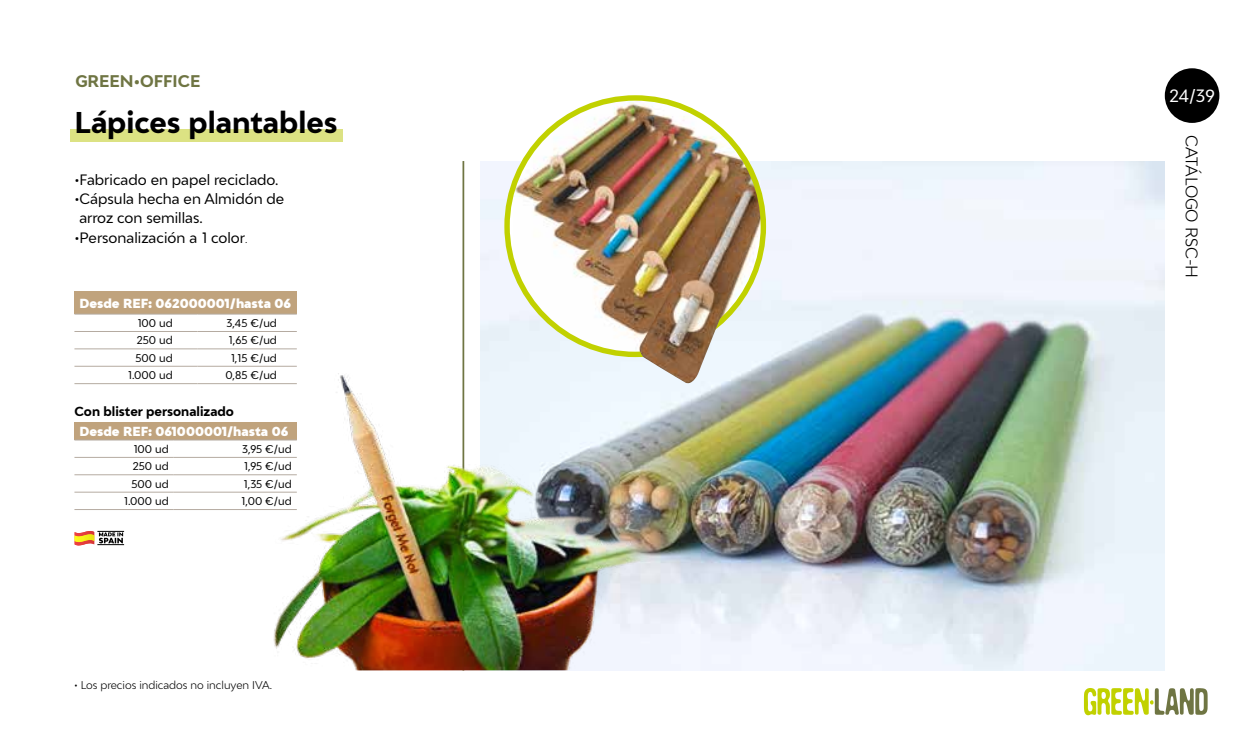
<style>
.page{position:relative;width:1241px;height:745px;background:#fff}
.page>*{position:absolute;margin:0;border:0;box-sizing:border-box;transform-origin:0 0}
.t1{font:700 28px "Adlinnaka";color:#000}
.t2{font:16.62px "Adlinnaka";color:#fff}
.t3{font:300 15.75px "Adlinnaka";color:#000}
.t4{font:700 15.75px "Adlinnaka";color:#6f7543}
.t5{font:14px/19.2px "Adlinnaka";color:#000}
.t6{font:900 12.25px "Adlinnaka";color:#fff}
.t7{font:700 12.25px "Adlinnaka";color:#000}
.t8{font:10.5px "Adlinnaka";color:#000}
.t9{font:300 10.5px "Adlinnaka";color:#000}
.s1{font-weight:300;font-size:10.5px}
</style>
<div class="page">
<img style="left:481px;top:161px;width:683px;height:509px">
<svg style="left:1083px;top:688px;width:124px;height:26px"></svg>
<hr style="left:462px;top:161px;width:2px;height:509px;background:#6f7543">
<div style="left:74px;top:291px;width:223px;height:23px;background:#c0a37d"></div>
<hr style="left:74px;top:331px;width:123px;height:1px;background:#b5aba1">
<hr style="left:197px;top:331px;width:100px;height:1px;background:#b5aba1">
<hr style="left:74px;top:348px;width:123px;height:1px;background:#b5aba1">
<hr style="left:197px;top:348px;width:100px;height:1px;background:#b5aba1">
<hr style="left:74px;top:365px;width:123px;height:1px;background:#b5aba1">
<hr style="left:197px;top:365px;width:100px;height:1px;background:#b5aba1">
<hr style="left:74px;top:383px;width:123px;height:1px;background:#b5aba1">
<hr style="left:197px;top:383px;width:100px;height:1px;background:#b5aba1">
<hr style="left:74px;top:313px;width:123px;height:1px;background:#b5aba1">
<hr style="left:197px;top:313px;width:100px;height:1px;background:#b5aba1">
<div style="left:74px;top:422px;width:223px;height:17px;background:#c0a37d"></div>
<hr style="left:74px;top:456px;width:100px;height:1px;background:#b5aba1">
<hr style="left:174px;top:456px;width:123px;height:1px;background:#b5aba1">
<hr style="left:74px;top:474px;width:100px;height:1px;background:#b5aba1">
<hr style="left:174px;top:474px;width:123px;height:1px;background:#b5aba1">
<hr style="left:74px;top:491px;width:100px;height:1px;background:#b5aba1">
<hr style="left:174px;top:491px;width:123px;height:1px;background:#b5aba1">
<hr style="left:74px;top:508px;width:100px;height:1px;background:#b5aba1">
<hr style="left:174px;top:508px;width:123px;height:1px;background:#b5aba1">
<hr style="left:74px;top:439px;width:100px;height:1px;background:#b5aba1">
<hr style="left:174px;top:439px;width:123px;height:1px;background:#b5aba1">
<div style="left:71px;top:130px;width:272px;height:12px;background:#dce283"></div>
<img style="left:264px;top:373px;width:399px;height:297px">
<img style="left:74px;top:532px;width:1px;height:12px">
<svg style="left:75px;top:530px;width:49px;height:16px"></svg>
<img style="left:513px;top:98px;width:250px;height:256px">
<img style="left:638px;top:234px;width:115px;height:151px">
<div style="left:1164px;top:68px;width:55px;height:55px;background:#000;border-radius:50%"></div>
<h3 class="t4" style="left:75px;top:71px;width:126px">GREEN•OFFICE</h3>
<h1 class="t1" style="left:74px;top:105px;width:264px">Lápices plantables</h1>
<h3 class="t5" style="left:74px;top:169px;width:206px">•Fabricado en papel reciclado.</h3>
<h3 class="t5" style="left:79px;top:189px;width:206px;text-indent:-5px">•Cápsula hecha en Almidón de arroz con semillas.</h3>
<h3 class="t5" style="left:74px;top:227px;width:174px">•Personalización a 1 color<span class="s1">.</span></h3>
<p class="t6" style="left:79px;top:295px;width:213px">Desde REF: 062000001/hasta 06</p>
<p class="t8" style="left:137px;top:316px;width:37px">100 ud</p>
<p class="t8" style="left:226px;top:316px;width:52px">3,45 €/ud</p>
<p class="t8" style="left:137px;top:333px;width:37px">250 ud</p>
<p class="t8" style="left:228px;top:333px;width:50px">1,65 €/ud</p>
<p class="t8" style="left:135px;top:351px;width:39px">500 ud</p>
<p class="t8" style="left:230px;top:351px;width:48px">1,15 €/ud</p>
<p class="t8" style="left:127px;top:368px;width:47px">1.000 ud</p>
<p class="t8" style="left:225px;top:368px;width:53px">0,85 €/ud</p>
<p class="t7" style="left:74px;top:403px;width:161px">Con blister personalizado</p>
<p class="t6" style="left:79px;top:423px;width:210px">Desde REF: 061000001/hasta 06</p>
<p class="t8" style="left:133px;top:442px;width:37px">100 ud</p>
<p class="t8" style="left:242px;top:442px;width:51px">3,95 €/ud</p>
<p class="t8" style="left:133px;top:459px;width:37px">250 ud</p>
<p class="t8" style="left:243px;top:459px;width:50px">1,95 €/ud</p>
<p class="t8" style="left:131px;top:476px;width:39px">500 ud</p>
<p class="t8" style="left:243px;top:476px;width:50px">1,35 €/ud</p>
<p class="t8" style="left:124px;top:494px;width:47px">1.000 ud</p>
<p class="t8" style="left:241px;top:494px;width:52px">1,00 €/ud</p>
<p class="t9" style="left:74px;top:677px;width:199px">• Los precios indicados no incluyen IVA.</p>
<h2 class="t2" style="left:1169px;top:85px;width:47px">24/39</h2>
<h3 class="t3" style="left:1201px;top:135px;width:144px;rotate:90deg">CATÁLOGO RSC-H</h3>
</div>
